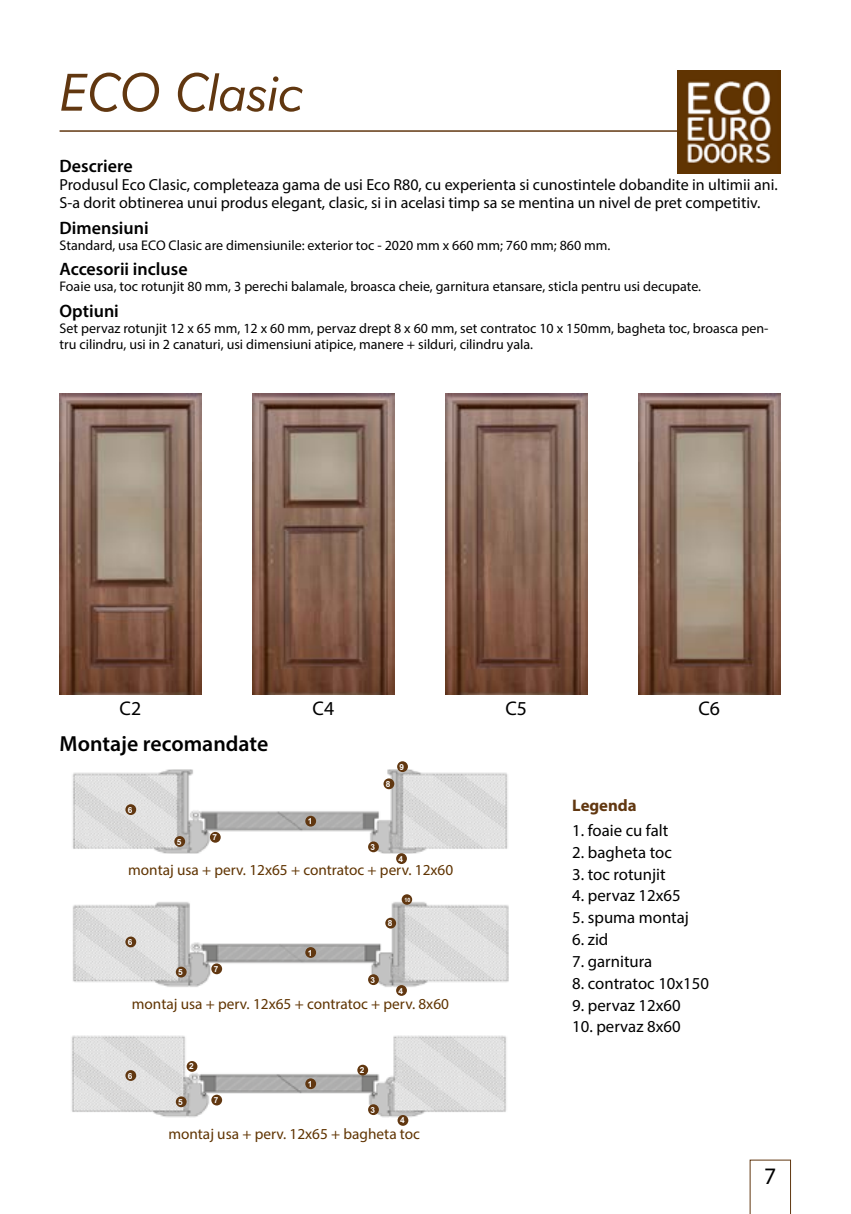
<style>
.page{position:relative;width:851px;height:1214px;background:#fff}
.page>*{position:absolute;margin:0;border:0;box-sizing:border-box;transform-origin:0 0}
.t1{font:52px "Geometric 415 BT Lite Italic A";color:#613710}
.t2{font:23.6px "Myriad Pro";color:#000}
.t3{font:600 21.8px "Myriad Pro";color:#000}
.t4{font:19.8px "Myriad Pro";color:#000}
.t5{font:600 18px "Myriad Pro";color:#000}
.t6{font:16.8px "Myriad Pro";color:#000}
.t7{font:700 16.8px "Myriad Pro";color:#613710}
.t8{font:16px/18px "Myriad Pro";color:#000}
.t9{font:15.2px "Myriad Pro";color:#603402}
.t10{font:14px/16px "Myriad Pro";color:#000}
.t11{font:700 8.4px "Arial Hu";color:#fff}
.t12{font:700 5.8px "Arial Hu";color:#fff;scale:.9 1}
</style>
<div class="page">
<img style="left:252px;top:393px;width:142px;height:301px">
<img style="left:445px;top:393px;width:142px;height:301px">
<img style="left:638px;top:393px;width:142px;height:301px">
<img style="left:60px;top:393px;width:141px;height:301px">
<img style="left:677px;top:71px;width:103px;height:103px">
<hr style="left:60px;top:130px;width:617px;height:2px;background:#613710">
<img style="left:71px;top:1035px;width:436px;height:91px">
<img style="left:72px;top:769px;width:436px;height:84px">
<img style="left:73px;top:894px;width:436px;height:93px">
<div style="left:305px;top:815px;width:11px;height:11px;background:#613710;border-radius:50%"></div>
<div style="left:305px;top:946px;width:11px;height:11px;background:#613710;border-radius:50%"></div>
<div style="left:305px;top:1078px;width:11px;height:10px;background:#613710;border-radius:50%"></div>
<div style="left:396px;top:853px;width:11px;height:10px;background:#613710;border-radius:50%"></div>
<svg style="left:396px;top:984px;width:11px;height:11px"></svg>
<div style="left:397px;top:1114px;width:11px;height:11px;background:#613710;border-radius:50%"></div>
<div style="left:357px;top:1064px;width:11px;height:11px;background:#613710;border-radius:50%"></div>
<div style="left:187px;top:1060px;width:10px;height:11px;background:#613710;border-radius:50%"></div>
<div style="left:174px;top:836px;width:11px;height:10px;background:#613710;border-radius:50%"></div>
<div style="left:176px;top:966px;width:11px;height:11px;background:#613710;border-radius:50%"></div>
<div style="left:176px;top:1096px;width:11px;height:11px;background:#613710;border-radius:50%"></div>
<div style="left:368px;top:841px;width:11px;height:11px;background:#613710;border-radius:50%"></div>
<div style="left:368px;top:974px;width:11px;height:10px;background:#613710;border-radius:50%"></div>
<div style="left:368px;top:1104px;width:11px;height:10px;background:#613710;border-radius:50%"></div>
<div style="left:125px;top:804px;width:11px;height:10px;background:#613710;border-radius:50%"></div>
<div style="left:125px;top:936px;width:11px;height:11px;background:#613710;border-radius:50%"></div>
<div style="left:125px;top:1069px;width:11px;height:11px;background:#613710;border-radius:50%"></div>
<div style="left:210px;top:831px;width:11px;height:11px;background:#613710;border-radius:50%"></div>
<div style="left:211px;top:963px;width:11px;height:11px;background:#613710;border-radius:50%"></div>
<div style="left:211px;top:1094px;width:11px;height:11px;background:#613710;border-radius:50%"></div>
<div style="left:383px;top:778px;width:11px;height:11px;background:#613710;border-radius:50%"></div>
<div style="left:385px;top:917px;width:11px;height:11px;background:#613710;border-radius:50%"></div>
<div style="left:397px;top:761px;width:11px;height:11px;background:#613710;border-radius:50%"></div>
<div style="left:401px;top:894px;width:11px;height:10px;background:#613710;border-radius:50%"></div>
<svg style="left:749px;top:1159px;width:41px;height:54px"></svg>
<h1 class="t1" style="left:60px;top:61px;width:245px">ECO Clasic</h1>
<p class="t5" style="left:60px;top:154px;width:75px">Descriere</p>
<p class="t8" style="left:60px;top:175px;width:719px">Produsul Eco Clasic, completeaza gama de usi Eco R80, cu experienta si cunostintele dobandite in ultimii ani.<br>S-a dorit obtinerea unui produs elegant, clasic, si in acelasi timp sa se mentina un nivel de pret competitiv.</p>
<p class="t5" style="left:60px;top:216px;width:91px">Dimensiuni</p>
<p class="t10" style="left:60px;top:237px;width:552px">Standard, usa ECO Clasic are dimensiunile: exterior toc - 2020 mm x 660 mm; 760 mm; 860 mm.</p>
<p class="t5" style="left:60px;top:258px;width:129px">Accesorii incluse</p>
<p class="t10" style="left:60px;top:278px;width:643px">Foaie usa, toc rotunjit 80 mm, 3 perechi balamale, broasca cheie, garnitura etansare, sticla pentru usi decupate.</p>
<p class="t5" style="left:60px;top:299px;width:61px">Optiuni</p>
<p class="t10" style="left:60px;top:320px;width:710px">Set pervaz rotunjit 12 x 65 mm, 12 x 60 mm, pervaz drept 8 x 60 mm, set contratoc 10 x 150mm, bagheta toc, broasca pen&shy;tru cilindru, usi in 2 canaturi, usi dimensiuni atipice, manere + silduri, cilindru yala.</p>
<h3 class="t4" style="left:119px;top:696px;width:23px">C2</h3>
<h3 class="t4" style="left:312px;top:696px;width:23px">C4</h3>
<h3 class="t4" style="left:505px;top:696px;width:23px">C5</h3>
<h3 class="t4" style="left:698px;top:696px;width:23px">C6</h3>
<h3 class="t3" style="left:60px;top:729px;width:210px">Montaje recomandate</h3>
<p class="t11" style="left:128px;top:803px;width:6px">6</p>
<p class="t11" style="left:177px;top:835px;width:6px">5</p>
<p class="t11" style="left:212px;top:831px;width:6px">7</p>
<p class="t11" style="left:308px;top:815px;width:6px">1</p>
<p class="t11" style="left:386px;top:778px;width:6px">8</p>
<p class="t11" style="left:399px;top:760px;width:6px">9</p>
<p class="t11" style="left:370px;top:841px;width:6px">3</p>
<p class="t11" style="left:398px;top:852px;width:6px">4</p>
<p class="t9" style="left:128px;top:860px;width:326px">montaj usa + perv. 12x65 + contratoc + perv. 12x60</p>
<p class="t11" style="left:128px;top:936px;width:6px">6</p>
<p class="t11" style="left:178px;top:966px;width:6px">5</p>
<p class="t11" style="left:214px;top:962px;width:6px">7</p>
<p class="t11" style="left:308px;top:946px;width:6px">1</p>
<p class="t11" style="left:388px;top:917px;width:6px">8</p>
<p class="t12" style="left:404px;top:895px;width:8px">10</p>
<p class="t11" style="left:370px;top:973px;width:6px">3</p>
<p class="t11" style="left:398px;top:984px;width:6px">4</p>
<p class="t9" style="left:132px;top:994px;width:318px">montaj usa + perv. 12x65 + contratoc + perv. 8x60</p>
<p class="t11" style="left:128px;top:1069px;width:6px">6</p>
<p class="t11" style="left:189px;top:1060px;width:6px">2</p>
<p class="t11" style="left:178px;top:1095px;width:6px">5</p>
<p class="t11" style="left:214px;top:1094px;width:6px">7</p>
<p class="t11" style="left:308px;top:1077px;width:6px">1</p>
<p class="t11" style="left:360px;top:1064px;width:6px">2</p>
<p class="t11" style="left:370px;top:1103px;width:6px">3</p>
<p class="t11" style="left:400px;top:1114px;width:6px">4</p>
<p class="t9" style="left:168px;top:1124px;width:253px">montaj usa + perv. 12x65 + bagheta toc</p>
<p class="t7" style="left:572px;top:794px;width:66px">Legenda</p>
<p class="t6" style="left:572px;top:819px;width:98px">1. foaie cu falt</p>
<p class="t6" style="left:572px;top:841px;width:101px">2. bagheta toc</p>
<p class="t6" style="left:572px;top:863px;width:95px">3. toc rotunjit</p>
<p class="t6" style="left:572px;top:885px;width:110px">4. pervaz 12x65</p>
<p class="t6" style="left:572px;top:907px;width:118px">5. spuma montaj</p>
<p class="t6" style="left:572px;top:928px;width:38px">6. zid</p>
<p class="t6" style="left:572px;top:950px;width:82px">7. garnitura</p>
<p class="t6" style="left:572px;top:972px;width:138px">8. contratoc 10x150</p>
<p class="t6" style="left:572px;top:994px;width:110px">9. pervaz 12x60</p>
<p class="t6" style="left:572px;top:1016px;width:110px">10. pervaz 8x60</p>
<h2 class="t2" style="left:764px;top:1161px;width:14px">7</h2>
</div>
